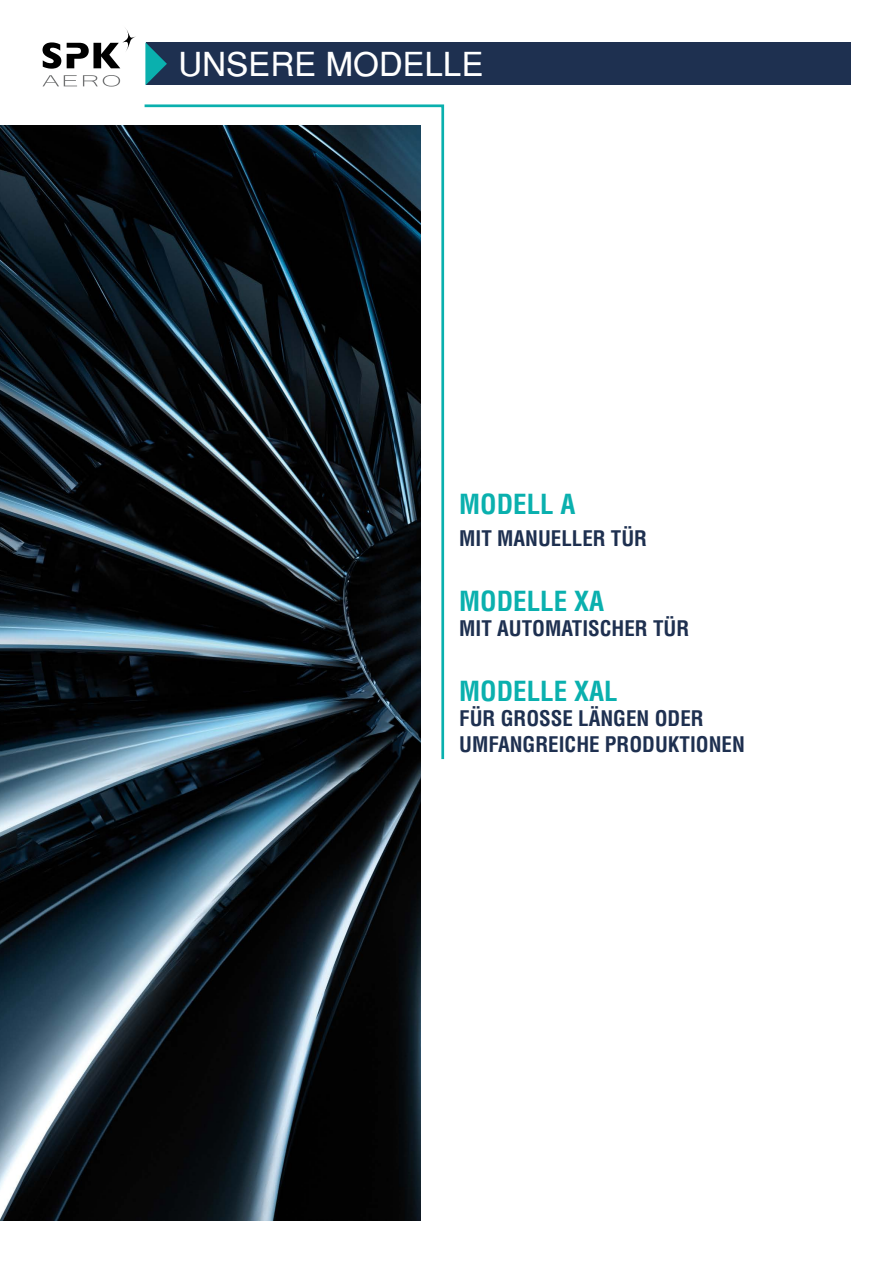
<style>
.page{position:relative;width:893px;height:1263px;background:#fff}
.page>*{position:absolute;margin:0;border:0;box-sizing:border-box;transform-origin:0 0}
.t1{font:33px "Helvetica";color:#fff}
.t2{font:700 condensed 27px "Helvetica LT Pro";color:#0ab0ae}
.t3{font:700 condensed 21px/25.2px "Helvetica LT Pro";color:#1e3050}
</style>
<div class="page">
<svg style="left:43px;top:42px;width:18px;height:27px"></svg>
<svg style="left:67px;top:28px;width:69px;height:40px"></svg>
<svg style="left:43px;top:75px;width:34px;height:11px"></svg>
<svg style="left:83px;top:75px;width:37px;height:12px"></svg>
<img style="left:0;top:125px;width:421px;height:1095px">
<div style="left:146px;top:43px;width:704px;height:42px;background:#1e3050"></div>
<svg style="left:146px;top:43px;width:21px;height:42px"></svg>
<svg style="left:142px;top:104px;width:303px;height:658px;background:#2b363c"></svg>
<h1 class="t1" style="left:202px;top:44px;width:83px">OS MOD</h1>
<h1 class="t1" style="left:336px;top:44px;width:43px">ÈLES</h1>
<h1 class="t1" style="left:178px;top:44px;width:307px">NUNSERE MODELLE</h1>
<p class="t2" style="left:459px;top:486px;width:117px">MODELL A</p>
<p class="t3" style="left:459px;top:525px;width:189px">MIT MANUELLER TÜR</p>
<p class="t2" style="left:459px;top:583px;width:146px">MODELLE XA</p>
<p class="t3" style="left:459px;top:615px;width:231px">MIT AUTOMATISCH ER TÜR</p>
<p class="t2" style="left:459px;top:673px;width:82px">MODELLE</p>
<p class="t2" style="left:574px;top:673px;width:45px">XAL</p>
<p class="t3" style="left:459px;top:705px;width:287px">FÜR GROSSE LÄNGEN ODER<br>UMFANGREICHE PRODUKTIONEN</p>
</div>
